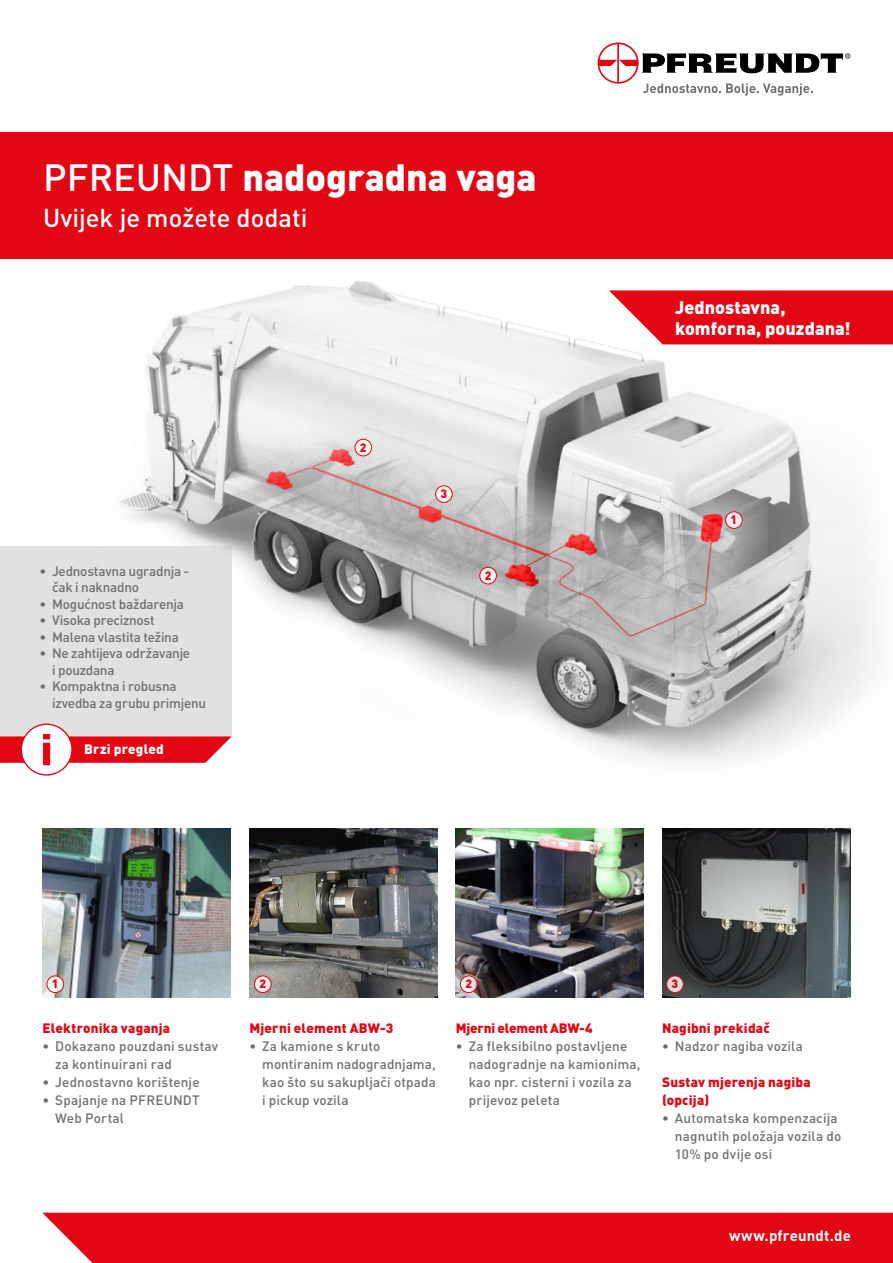
<style>
.page{position:relative;width:893px;height:1263px;background:#fff}
.page>*{position:absolute;margin:0;border:0;box-sizing:border-box;transform-origin:0 0}
.t1{font:900 37.5px "DIN Pro";color:#fff}
.t2{font:500 25.5px "DIN Pro";color:#fff}
.t3{font:900 18px/21px "DIN Pro";color:#fff}
.t4{font:700 15px "DIN Pro";letter-spacing:.01em;color:#fff}
.t5{font:500 13.5px/18px "DIN Pro";letter-spacing:.01em;color:#706f6f}
.t6{font:500 13.5px/16.5px "DIN Pro";letter-spacing:-.02em;color:#706f6f}
.t7{font:900 13.5px/18px "DIN Pro";letter-spacing:.015em;color:#e30613}
.t8{font:500 13.5px "DIN Pro";letter-spacing:-.015em;color:#706f6f}
.t9{font:900 13.5px "DIN Pro";letter-spacing:-.015em;color:#e30613}
.t10{font:900 13.5px "DIN Pro";letter-spacing:.015em;color:#fff}
.t11{font:900 12px "DIN Pro";color:#e30613}
.s1{font-weight:500}
</style>
<div class="page">
<svg style="left:598px;top:43px;width:252px;height:53px"></svg>
<img style="left:249px;top:829px;width:188px;height:169px">
<svg style="left:254px;top:976px;width:17px;height:16px"></svg>
<div style="left:254px;top:976px;width:17px;height:17px;border:1px solid #e30613;border-radius:50%"></div>
<img style="left:43px;top:829px;width:187px;height:169px">
<img style="left:662px;top:829px;width:188px;height:169px">
<img style="left:0;top:280px;width:893px;height:496px">
<svg style="left:47px;top:976px;width:17px;height:16px"></svg>
<div style="left:47px;top:976px;width:17px;height:17px;border:1px solid #e30613;border-radius:50%"></div>
<svg style="left:726px;top:512px;width:16px;height:16px"></svg>
<div style="left:725px;top:512px;width:17px;height:17px;border:1px solid #e30613;border-radius:50%"></div>
<svg style="left:436px;top:486px;width:16px;height:16px"></svg>
<div style="left:435px;top:486px;width:17px;height:17px;border:1px solid #e30613;border-radius:50%"></div>
<svg style="left:480px;top:567px;width:16px;height:17px"></svg>
<div style="left:480px;top:567px;width:17px;height:17px;border:1px solid #e30613;border-radius:50%"></div>
<svg style="left:355px;top:439px;width:17px;height:17px"></svg>
<div style="left:355px;top:439px;width:17px;height:17px;border:1px solid #e30613;border-radius:50%"></div>
<img style="left:456px;top:829px;width:188px;height:169px">
<svg style="left:460px;top:976px;width:17px;height:16px"></svg>
<div style="left:460px;top:976px;width:17px;height:17px;border:1px solid #e30613;border-radius:50%"></div>
<svg style="left:667px;top:976px;width:16px;height:16px"></svg>
<div style="left:666px;top:976px;width:17px;height:17px;border:1px solid #e30613;border-radius:50%"></div>
<svg style="left:609px;top:290px;width:284px;height:54px;background:#e51e2a"></svg>
<div style="left:0;top:133px;width:893px;height:126px;background:#e30613"></div>
<div style="left:42px;top:1213px;width:851px;height:50px;background:#e30613"></div>
<h1 class="t1" style="left:43px;top:152px;width:495px"><span class="s1">PFREUNDT</span> nadogradna vaga</h1>
<h2 class="t2" style="left:43px;top:200px;width:266px">Uvijek je možete dodati</h2>
<p class="t6" style="left:52px;top:562px;width:139px;text-indent:-13px">• Jednostavna ugradnja - čak i naknadno</p>
<p class="t8" style="left:39px;top:595px;width:146px">• Mogućnost baždarenja</p>
<p class="t8" style="left:39px;top:611px;width:117px">• Visoka preciznost</p>
<p class="t6" style="left:39px;top:628px;width:141px">• Malena vlastita težina</p>
<p class="t6" style="left:52px;top:645px;width:140px;text-indent:-13px">• Ne zahtijeva održavanje i pouzdana</p>
<p class="t6" style="left:52px;top:678px;width:155px;text-indent:-13px">• Kompaktna i robusna izvedba za grubu primjenu</p>
<p class="t10" style="left:84px;top:740px;width:81px">Brzi pregled</p>
<p class="t11" style="left:360px;top:439px;width:8px">2</p>
<p class="t11" style="left:441px;top:485px;width:8px">3</p>
<p class="t11" style="left:485px;top:567px;width:8px">2</p>
<h3 class="t3" style="left:675px;top:296px;width:177px">Jednostavna, komforna, pouzdana!</h3>
<p class="t11" style="left:731px;top:511px;width:8px">1</p>
<p class="t11" style="left:52px;top:976px;width:8px">1</p>
<p class="t7" style="left:43px;top:1018px;width:129px">Elektronika vaganja</p>
<p class="t5" style="left:55px;top:1036px;width:164px;text-indent:-13px">• Dokazano pouzdani sustav za kontinuirani rad</p>
<p class="t5" style="left:43px;top:1072px;width:159px">• Jednostavno korištenje</p>
<p class="t5" style="left:55px;top:1090px;width:146px;text-indent:-13px">• Spajanje na PFREUNDT<br>Web Portal</p>
<p class="t11" style="left:259px;top:976px;width:8px">2</p>
<p class="t7" style="left:249px;top:1018px;width:146px">Mjerni element ABW-3</p>
<p class="t5" style="left:262px;top:1036px;width:175px;text-indent:-13px">• Za kamione s kruto montiranim nadogradnjama, kao što su sakupljači otpada i pickup vozila</p>
<p class="t11" style="left:465px;top:976px;width:8px">2</p>
<p class="t11" style="left:672px;top:976px;width:8px">3</p>
<p class="t9" style="left:456px;top:1018px;width:138px">Mjerni element ABW-4</p>
<p class="t5" style="left:469px;top:1036px;width:173px;text-indent:-13px">• Za fleksibilno postavljene nadogradnje na kamionima, kao npr. cisterni i vozila za prijevoz peleta</p>
<p class="t7" style="left:662px;top:1018px;width:109px">Nagibni prekidač</p>
<p class="t5" style="left:662px;top:1036px;width:142px">• Nadzor nagiba vozila</p>
<p class="t7" style="left:662px;top:1072px;width:150px">Sustav mjerenja nagiba (opcija)</p>
<p class="t5" style="left:675px;top:1108px;width:168px;text-indent:-13px">• Automatska kompenzacija nagnutih položaja vozila do<br>10% po dvije osi</p>
<p class="t4" style="left:729px;top:1226px;width:123px">www.pfreundt.de</p>
</div>
